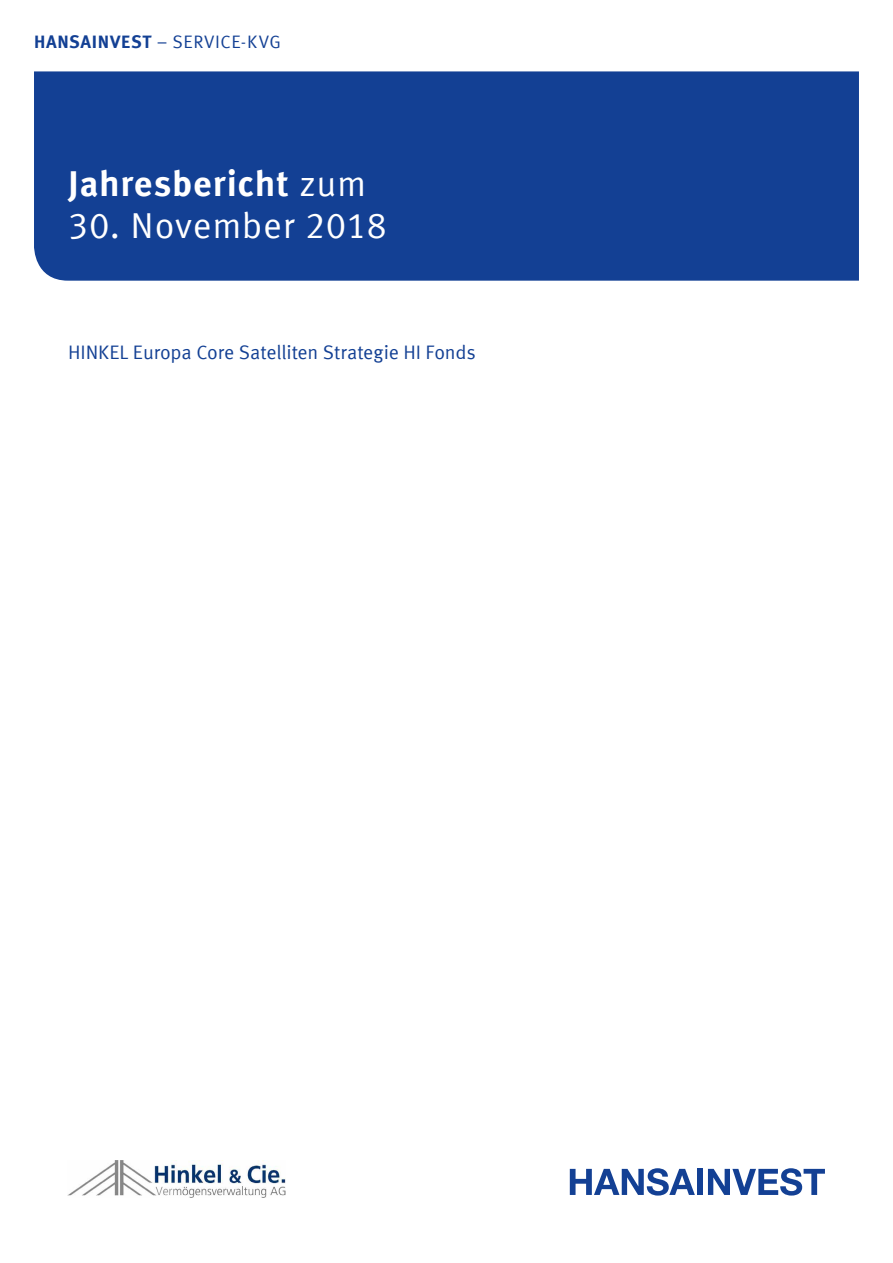
<style>
.page{position:relative;width:893px;height:1263px;background:#fff}
.page>*{position:absolute;margin:0;border:0;box-sizing:border-box;transform-origin:0 0}
.t1{font:700 36px "Meta Offc Pro";letter-spacing:.02em;color:#fff}
.t2{font:36px "Meta Offc Pro Norm";letter-spacing:.015em;color:#fff}
.t3{font:19.5px "Meta Offc Pro Norm";letter-spacing:-.005em;color:#134094}
.t4{font:18px "Meta Offc Pro Norm";letter-spacing:.03em;color:#134094}
.s1{font-family:"Meta Offc Pro";font-weight:700}
.s2{font-family:"Meta Offc Pro Norm";font-weight:400}
</style>
<div class="page">
<div style="left:34px;top:71px;width:825px;height:210px;background:#134094"></div>
<svg style="left:570px;top:1168px;width:125px;height:27px"></svg>
<div style="left:697px;top:1169px;width:6px;height:26px;background:#134094"></div>
<svg style="left:708px;top:1168px;width:117px;height:27px"></svg>
<img style="left:67px;top:1161px;width:218px;height:36px">
<p class="t4" style="left:34px;top:28px;width:248px"><span class="s1">HANSAINVEST</span> – SERVICE-KVG</p>
<h1 class="t1" style="left:68px;top:155px;width:300px">Jahresbericht <span class="s2">zum</span></h1>
<h1 class="t2" style="left:68px;top:198px;width:320px">30. November 2018</h1>
<p class="t3" style="left:68px;top:338px;width:409px">HINKEL Europa Core Satelliten Strategie HI Fonds</p>
</div>
